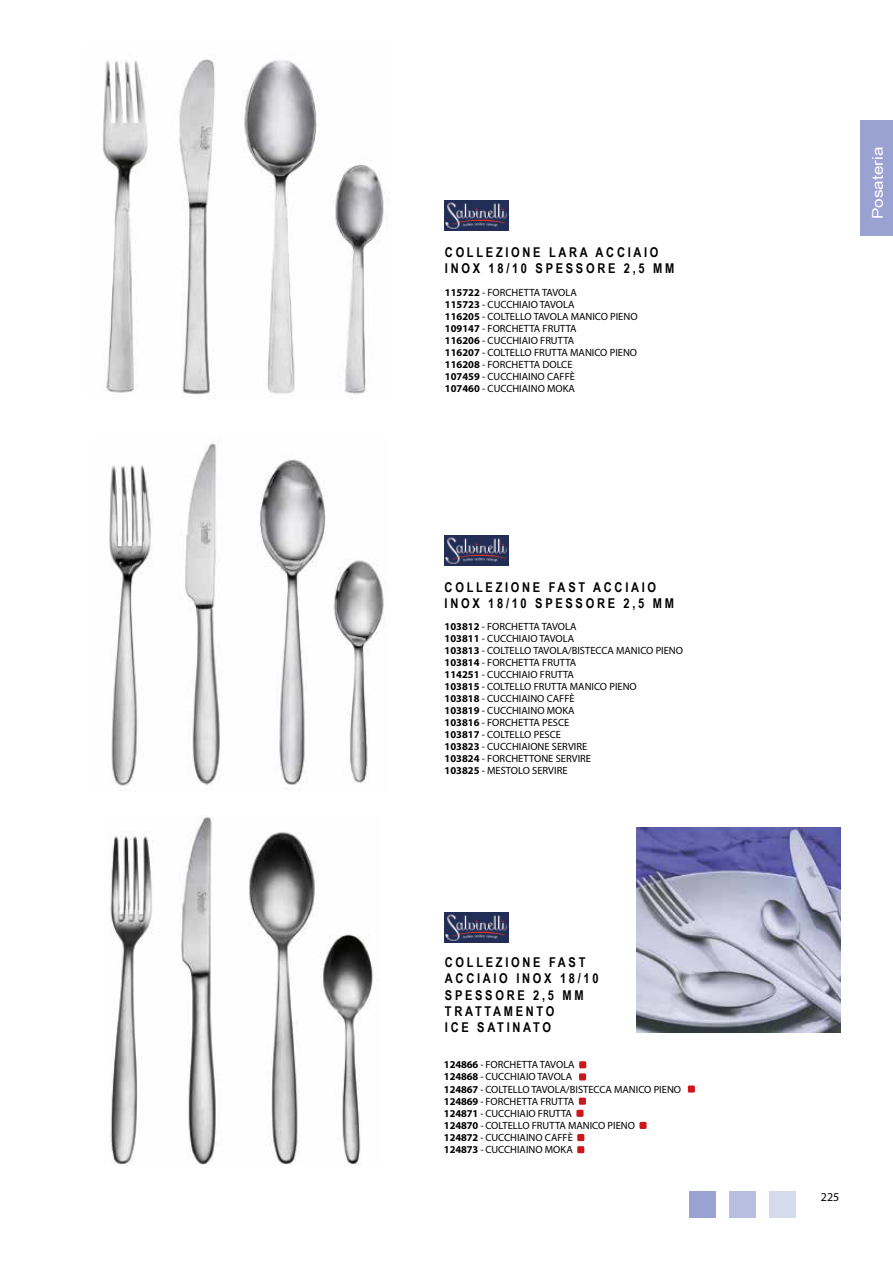
<style>
.page{position:relative;width:893px;height:1263px;background:#fff}
.page>*{position:absolute;margin:0;border:0;box-sizing:border-box;transform-origin:0 0}
.t1{font:14.7px "Arial Narrow";color:#fff;scale:1.43 1}
.t2{font:700 13.5px/16.2px "Arial Narrow";letter-spacing:.2em;color:#000}
.t3{font:12px "Myriad Pro";color:#000}
.t4{font:10.5px/12px "Myriad Pro";color:#000}
.s1{font-weight:700}
</style>
<div class="page">
<img style="left:445px;top:200px;width:64px;height:30px">
<img style="left:103px;top:59px;width:281px;height:337px">
<img style="left:445px;top:535px;width:63px;height:30px">
<img style="left:445px;top:912px;width:64px;height:30px">
<img style="left:109px;top:443px;width:275px;height:347px">
<img style="left:110px;top:815px;width:263px;height:350px">
<img style="left:636px;top:828px;width:204px;height:204px">
<div style="left:579px;top:1061px;width:7px;height:7px;background:#cd171a;border-radius:2px"></div>
<div style="left:579px;top:1073px;width:7px;height:7px;background:#cd171a;border-radius:2px"></div>
<div style="left:688px;top:1085px;width:7px;height:7px;background:#cd171a;border-radius:2px"></div>
<div style="left:579px;top:1097px;width:7px;height:8px;background:#cd171a;border-radius:2px"></div>
<div style="left:576px;top:1110px;width:8px;height:7px;background:#cd171a;border-radius:2px"></div>
<div style="left:639px;top:1122px;width:8px;height:7px;background:#cd171a;border-radius:2px"></div>
<div style="left:577px;top:1134px;width:7px;height:7px;background:#cd171a;border-radius:2px"></div>
<div style="left:577px;top:1146px;width:7px;height:7px;background:#cd171a;border-radius:2px"></div>
<div style="left:860px;top:120px;width:33px;height:116px;background:#9aa2d2"></div>
<div style="left:690px;top:1191px;width:26px;height:27px;background:#9aa2d2"></div>
<div style="left:729px;top:1191px;width:27px;height:27px;background:#b8bedf"></div>
<div style="left:769px;top:1191px;width:26px;height:27px;background:#d6daed"></div>
<p class="t2" style="left:445px;top:243px;width:231px">COLLEZIONE LARA ACCIAIO<br>INOX 18/10 SPESSORE 2,5 MM</p>
<p class="t4" style="left:445px;top:286px;width:194px"><span class="s1">115722</span> - FORCHETTA TAVOLA<br><span class="s1">115723</span> - CUCCHIAIO TAVOLA<br><span class="s1">116205</span> - COLTELLO TAVOLA MANICO PIENO<br><span class="s1">109147</span> - FORCHETTA FRUTTA<br><span class="s1">116206</span> - CUCCHIAIO FRUTTA<br><span class="s1">116207</span> - COLTELLO FRUTTA MANICO PIENO<br><span class="s1">116208</span> - FORCHETTA DOLCE<br><span class="s1">107459</span> - CUCCHIAINO CAFFÈ<br><span class="s1">107460</span> - CUCCHIAINO MOKA</p>
<p class="t2" style="left:445px;top:578px;width:231px">COLLEZIONE FAST ACCIAIO<br>INOX 18/10 SPESSORE 2,5 MM</p>
<p class="t4" style="left:445px;top:620px;width:240px"><span class="s1">103812</span> - FORCHETTA TAVOLA<br><span class="s1">103811</span> - CUCCHIAIO TAVOLA<br><span class="s1">103813</span> - COLTELLO TAVOLA/BISTECCA MANICO PIENO<br><span class="s1">103814</span> - FORCHETTA FRUTTA<br><span class="s1">114251</span> - CUCCHIAIO FRUTTA<br><span class="s1">103815</span> - COLTELLO FRUTTA MANICO PIENO<br><span class="s1">103818</span> - CUCCHIAINO CAFFÈ<br><span class="s1">103819</span> - CUCCHIAINO MOKA<br><span class="s1">103816</span> - FORCHETTA PESCE<br><span class="s1">103817</span> - COLTELLO PESCE<br><span class="s1">103823</span> - CUCCHIAIONE SERVIRE<br><span class="s1">103824</span> - FORCHETTONE SERVIRE<br><span class="s1">103825</span> - MESTOLO SERVIRE</p>
<p class="t2" style="left:445px;top:954px;width:155px">COLLEZIONE FAST<br>ACCIAIO INOX 18/10<br>SPESSORE 2,5 MM<br>TRATTAMENTO<br>ICE SATINATO</p>
<p class="t4" style="left:444px;top:1058px;width:239px"><span class="s1">124866</span> - FORCHETTA TAVOLA<br><span class="s1">124868</span> - CUCCHIAIO TAVOLA<br><span class="s1">124867</span> - COLTELLO TAVOLA/BISTECCA MANICO PIENO<br><span class="s1">124869</span> - FORCHETTA FRUTTA<br><span class="s1">124871</span> - CUCCHIAIO FRUTTA<br><span class="s1">124870</span> - COLTELLO FRUTTA MANICO PIENO<br><span class="s1">124872</span> - CUCCHIAINO CAFFÈ<br><span class="s1">124873</span> - CUCCHIAINO MOKA</p>
<h1 class="t1" style="left:867px;top:219px;width:52px;rotate:-90deg">Posateria</h1>
<p class="t3" style="left:821px;top:1190px;width:20px">225</p>
</div>
